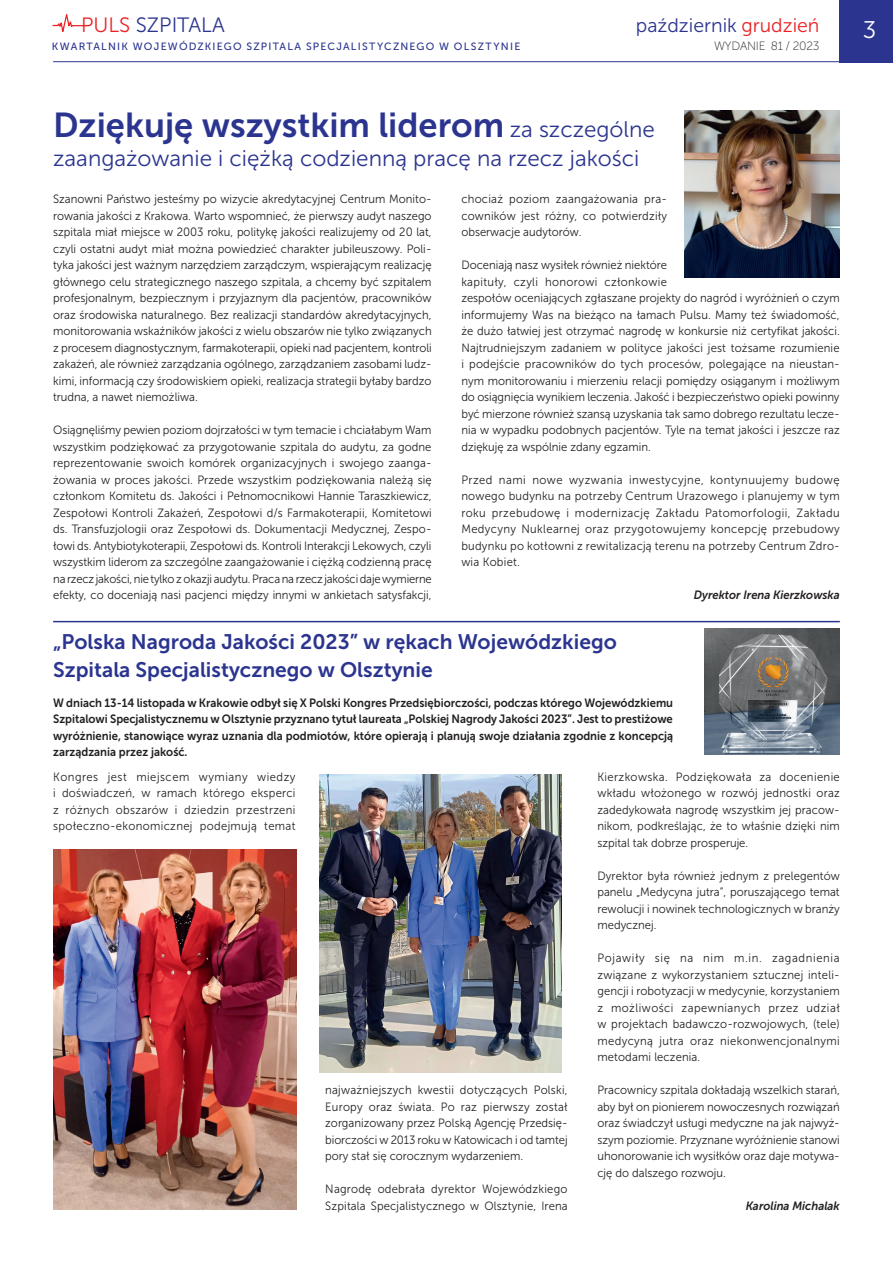
<style>
.page{position:relative;width:893px;height:1263px;background:#fff}
.page>*{position:absolute;margin:0;border:0;box-sizing:border-box;transform-origin:0 0}
.t1{font:34.5px "Museo Sans 700";color:#2b3590}
.t2{font:24px "Museo Sans 300";color:#fff}
.t3{font:22.5px "Museo Sans 300";color:#2b3590}
.t4{font:21px/28.5px "Museo Sans 700";color:#2b3590}
.t5{font:20.7px "Museo Sans 300";color:#2b3590}
.t6{font:19.5px "Museo Sans 300";color:#2b3590}
.t7{font:12px/16.5px "Museo Sans 300";color:#231f20;text-align:justify;scale:.94 1}
.t8{font:12px/16.5px "Museo Sans 700";color:#231f20;text-align:justify;scale:.94 1}
.t9{font:italic 12px "Museo Sans 700";color:#231f20;scale:.94 1}
.t10{font:12px "Museo Sans 100";letter-spacing:-.02em;color:#231f20}
.t11{font:10.5px "Museo Sans 500";letter-spacing:.115em;color:#2b3590}
.s1{color:#ec2125}
.s2{font-family:"Museo Sans 300";font-size:22.5px}
</style>
<div class="page">
<hr style="left:53px;top:61px;width:840px;height:1px;background:#2b3590">
<div style="left:840px;top:0;width:53px;height:62px;background:#2b3590"></div>
<svg style="left:52px;top:14px;width:33px;height:18px"></svg>
<hr style="left:53px;top:621px;width:787px;height:1px;background:#2b3590">
<img style="left:684px;top:110px;width:156px;height:167px">
<img style="left:705px;top:628px;width:135px;height:126px">
<img style="left:320px;top:775px;width:241px;height:298px">
<img style="left:53px;top:849px;width:243px;height:361px">
<h3 class="t5" style="left:81px;top:14px;width:145px"><span class="s1">PULS</span> SZPITALA</h3>
<h2 class="t2" style="left:863px;top:16px;width:15px">3</h2>
<p class="t11" style="left:52px;top:41px;width:470px">KWARTALNIK WOJEWÓDZKIEGO SZPITALA SPECJALISTYCZNEGO W OLSZTYNIE</p>
<h3 class="t6" style="left:636px;top:14px;width:185px">październik <span class="s1">grudzień</span></h3>
<p class="t10" style="left:714px;top:39px;width:107px">WYDANIE 81 / 2023</p>
<h1 class="t1" style="left:53px;top:106px;width:603px">Dziękuję wszystkim liderom <span class="s2">za szczególne</span></h1>
<h3 class="t3" style="left:53px;top:146px;width:588px">zaangażowanie i ciężką codzienną pracę na rzecz jakości</h3>
<p class="t7" style="left:53px;top:191px;width:404px">Szanowni Państwo jesteśmy po wizycie akredytacyjnej Centrum Monito&shy;rowania jakości z Krakowa. Warto wspomnieć, że pierwszy audyt naszego szpitala miał miejsce w 2003 roku, politykę jakości realizujemy od 20 lat, czyli ostatni audyt miał można powiedzieć charakter jubileuszowy. Poli&shy;tyka jakości jest ważnym narzędziem zarządczym, wspierającym realizację głównego celu strategicznego naszego szpitala, a chcemy być szpitalem profesjonalnym, bezpiecznym i przyjaznym dla pacjentów, pracowników oraz środowiska naturalnego. Bez realizacji standardów akredytacyjnych, monitorowania wskaźników jakości z wielu obszarów nie tylko związanych z procesem diagnostycznym, farmakoterapii, opieki nad pacjentem, kontroli zakażeń, ale również zarządzania ogólnego, zarządzaniem zasobami ludz&shy;kimi, informacją czy środowiskiem opieki, realizacja strategii byłaby bardzo trudna, a nawet niemożliwa.</p>
<p class="t7" style="left:53px;top:422px;width:404px">Osiągnęliśmy pewien poziom dojrzałości w tym temacie i chciałabym Wam wszystkim podziękować za przygotowanie szpitala do audytu, za godne reprezentowanie swoich komórek organizacyjnych i swojego zaanga&shy;żowania w proces jakości. Przede wszystkim podziękowania należą się członkom Komitetu ds. Jakości i Pełnomocnikowi Hannie Taraszkiewicz, Zespołowi Kontroli Zakażeń, Zespołowi d/s Farmakoterapii, Komitetowi ds. Transfuzjologii oraz Zespołowi ds. Dokumentacji Medycznej, Zespo&shy;łowi ds. Antybiotykoterapii, Zespołowi ds. Kontroli Interakcji Lekowych, czyli wszystkim liderom za szczególne zaangażowanie i ciężką codzienną pracę na rzecz jakości, nie tylko z okazji audytu. Praca na rzecz jakości daje wymierne efekty, co doceniają nasi pacjenci między innymi w ankietach satysfakcji,</p>
<p class="t7" style="left:461px;top:191px;width:220px">chociaż poziom zaangażowania pra&shy;cowników jest różny, co potwierdziły obserwacje audytorów.</p>
<p class="t7" style="left:461px;top:257px;width:404px;text-align:left">Doceniają nasz wysiłek również niektóre<br>kapituły, czyli honorowi członkowie<br>zespołów oceniających zgłaszane projekty do nagród i wyróżnień o czym informujemy Was na bieżąco na łamach Pulsu. Mamy też świadomość, że dużo łatwiej jest otrzymać nagrodę w konkursie niż certyfikat jakości.<br>Najtrudniejszym zadaniem w polityce jakości jest tożsame rozumienie i podejście pracowników do tych procesów, polegające na nieustan&shy;nym monitorowaniu i mierzeniu relacji pomiędzy osiąganym i możliwym do osiągnięcia wynikiem leczenia. Jakość i bezpieczeństwo opieki powinny być mierzone również szansą uzyskania tak samo dobrego rezultatu lecze&shy;nia w wypadku podobnych pacjentów. Tyle na temat jakości i jeszcze raz dziękuję za wspólnie zdany egzamin.</p>
<p class="t7" style="left:461px;top:471px;width:404px">Przed nami nowe wyzwania inwestycyjne, kontynuujemy budowę nowego budynku na potrzeby Centrum Urazowego i planujemy w tym roku przebudowę i modernizację Zakładu Patomorfologii, Zakładu Medycyny Nuklearnej oraz przygotowujemy koncepcję przebudowy budynku po kotłowni z rewitalizacją terenu na potrzeby Centrum Zdro&shy;wia Kobiet.</p>
<p class="t9" style="left:694px;top:588px;width:157px">Dyrektor Irena Kierzkowska</p>
<h3 class="t4" style="left:53px;top:627px;width:565px">„Polska Nagroda Jakości 2023” w rękach Wojewódzkiego<br>Szpitala Specjalistycznego w Olsztynie</h3>
<p class="t8" style="left:53px;top:694px;width:661px">W dniach 13-14 listopada w Krakowie odbył się X Polski Kongres Przedsiębiorczości, podczas którego Wojewódzkiemu Szpitalowi Specjalistycznemu w Olsztynie przyznano tytuł laureata „Polskiej Nagrody Jakości 2023”. Jest to prestiżowe wyróżnienie, stanowiące wyraz uznania dla podmiotów, które opierają i planują swoje działania zgodnie z koncepcją zarządzania przez jakość.</p>
<p class="t7" style="left:53px;top:768px;width:259px">Kongres jest miejscem wymiany wiedzy i doświadczeń, w ramach którego eksperci z różnych obszarów i dziedzin przestrzeni społeczno-ekonomicznej podejmują temat</p>
<p class="t7" style="left:325px;top:1082px;width:259px">najważniejszych kwestii dotyczących Polski, Europy oraz świata. Po raz pierwszy został zorganizowany przez Polską Agencję Przedsię&shy;biorczości w 2013 roku w Katowicach i od tamtej pory stał się corocznym wydarzeniem.</p>
<p class="t7" style="left:325px;top:1181px;width:259px">Nagrodę odebrała dyrektor Wojewódzkiego<br>Szpitala Specjalistycznego w Olsztynie, Irena</p>
<p class="t7" style="left:597px;top:768px;width:259px">Kierzkowska. Podziękowała za docenienie wkładu włożonego w rozwój jednostki oraz zadedykowała nagrodę wszystkim jej pracow&shy;nikom, podkreślając, że to właśnie dzięki nim szpital tak dobrze prosperuje.</p>
<p class="t7" style="left:597px;top:867px;width:259px">Dyrektor była również jednym z prelegentów panelu „Medycyna jutra”, poruszającego temat rewolucji i nowinek technologicznych w branży medycznej.</p>
<p class="t7" style="left:597px;top:950px;width:259px">Pojawiły się na nim m.in. zagadnienia związane z wykorzystaniem sztucznej inteli&shy;gencji i robotyzacji w medycynie, korzystaniem z możliwości zapewnianych przez udział w projektach badawczo-rozwojowych, (tele) medycyną jutra oraz niekonwencjonalnymi metodami leczenia.</p>
<p class="t7" style="left:597px;top:1082px;width:259px">Pracownicy szpitala dokładają wszelkich starań, aby był on pionierem nowoczesnych rozwiązań oraz świadczył usługi medyczne na jak najwyż&shy;szym poziomie. Przyznane wyróżnienie stanowi uhonorowanie ich wysiłków oraz daje motywa&shy;cję do dalszego rozwoju.</p>
<p class="t9" style="left:746px;top:1199px;width:102px">Karolina Michalak</p>
</div>
